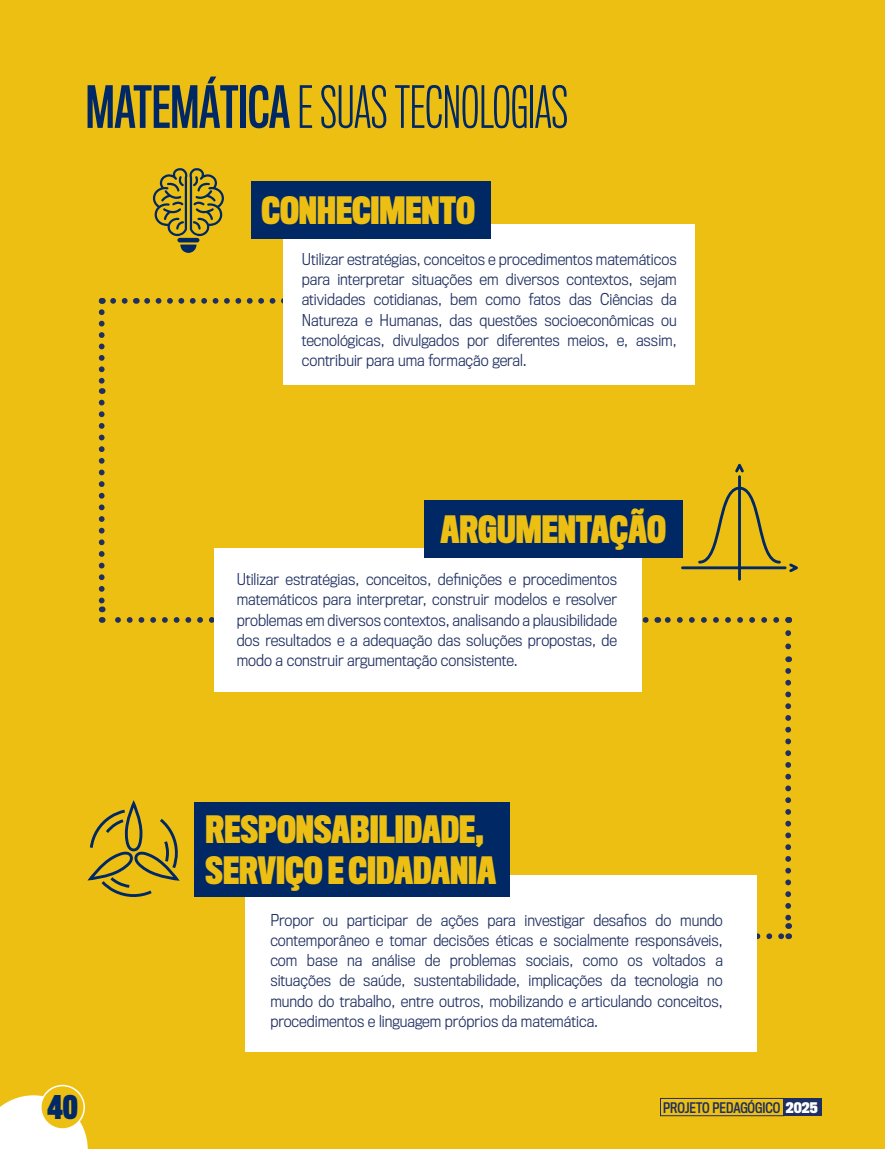
<style>
.page{position:relative;width:885px;height:1149px;background:#fff}
.page>*{position:absolute;margin:0;border:0;box-sizing:border-box;transform-origin:0 0}
.t1{font:300 53.4px "Titling Gothic FB Comp";color:#002865}
.t2{font:700 34.65px/41.5px "Titling Gothic FB Comp";color:#eebf13}
.t3{font:700 30px "Titling Gothic FB Comp";color:#012966}
.t4{font:300 15.15px/20.2px "Titling Gothic FB Narrow";color:#1f2f61;text-align:justify}
.t5{font:13.5px "Titling Gothic FB Cond Standard";color:#1f2f61}
.s1{font-family:"Titling Gothic FB Comp Standard";font-weight:400}
.s2{font-family:"Titling Gothic FB Cond";font-weight:700;color:#fff}
</style>
<div class="page">
<div style="left:0;top:0;width:884px;height:1148px;background:#eebf13"></div>
<div style="left:660px;top:1097px;width:124px;height:18px;border:1px solid #1f2f61"></div>
<div style="left:782px;top:1097px;width:39px;height:18px;background:#1f2f61"></div>
<svg style="left:0;top:1094px;width:88px;height:54px;background:#fdf7e4"></svg>
<div style="left:41px;top:1085px;width:43px;height:43px;background:#eebf13;border-radius:50%"></div>
<div style="left:40px;top:1084px;width:45px;height:45px;border:2px solid #fff;border-radius:50%"></div>
<svg style="left:785px;top:633px;width:6px;height:29px"></svg>
<svg style="left:412px;top:670px;width:379px;height:268px"></svg>
<svg style="left:113px;top:298px;width:15px;height:5px"></svg>
<svg style="left:147px;top:298px;width:136px;height:5px"></svg>
<svg style="left:99px;top:312px;width:6px;height:82px"></svg>
<svg style="left:657px;top:617px;width:119px;height:5px"></svg>
<svg style="left:99px;top:402px;width:546px;height:220px"></svg>
<div style="left:283px;top:224px;width:411px;height:160px;background:#fff"></div>
<div style="left:214px;top:547px;width:428px;height:144px;background:#fff"></div>
<div style="left:245px;top:875px;width:511px;height:176px;background:#fff"></div>
<hr style="left:177px;top:238px;width:22px;height:4px;background:#002865;border-radius:2px">
<svg style="left:180px;top:244px;width:16px;height:9px"></svg>
<svg style="left:153px;top:168px;width:71px;height:68px"></svg>
<svg style="left:681px;top:463px;width:117px;height:117px"></svg>
<svg style="left:88px;top:803px;width:91px;height:93px"></svg>
<div style="left:251px;top:182px;width:239px;height:57px;background:#002865"></div>
<div style="left:424px;top:500px;width:258px;height:57px;background:#002865"></div>
<div style="left:195px;top:801px;width:315px;height:95px;background:#002865"></div>
<h1 class="t1" style="left:86px;top:77px;width:484px"><span class="s1">MATEMÁTICA</span> E SUAS TECNOLOGIAS</h1>
<h2 class="t2" style="left:261px;top:191px;width:215px">CONHECIMENTO</h2>
<p class="t4" style="left:302px;top:249px;width:376px">Utilizar estratégias, conceitos e procedimentos matemáticos para interpretar situações em diversos contextos, sejam atividades cotidianas, bem como fatos das Ciências da Natureza e Humanas, das questões socioeconômicas ou tecnológicas, divulgados por diferentes meios, e, assim, contribuir para uma formação geral.</p>
<h2 class="t2" style="left:440px;top:509px;width:227px">ARGUMENTAÇÃO</h2>
<p class="t4" style="left:237px;top:569px;width:382px">Utilizar estratégias, conceitos, definições e procedimentos matemáticos para interpretar, construir modelos e resolver problemas em diversos contextos, analisando a plausibilidade dos resultados e a adequação das soluções propostas, de modo a construir argumentação consistente.</p>
<h2 class="t2" style="left:205px;top:809px;width:292px">RESPONSABILIDADE,<br>SERVIÇO E CIDADANIA</h2>
<p class="t4" style="left:270px;top:909px;width:454px">Propor ou participar de ações para investigar desafios do mundo contemporâneo e tomar decisões éticas e socialmente responsáveis, com base na análise de problemas sociais, como os voltados a situações de saúde, sustentabilidade, implicações da tecnologia no mundo do trabalho, entre outros, mobilizando e articulando conceitos, procedimentos e linguagem próprios da matemática.</p>
<h3 class="t3" style="left:47px;top:1090px;width:32px">40</h3>
<p class="t5" style="left:663px;top:1099px;width:156px">PROJETO PEDAGÓGICO <span class="s2">2025</span></p>
</div>
